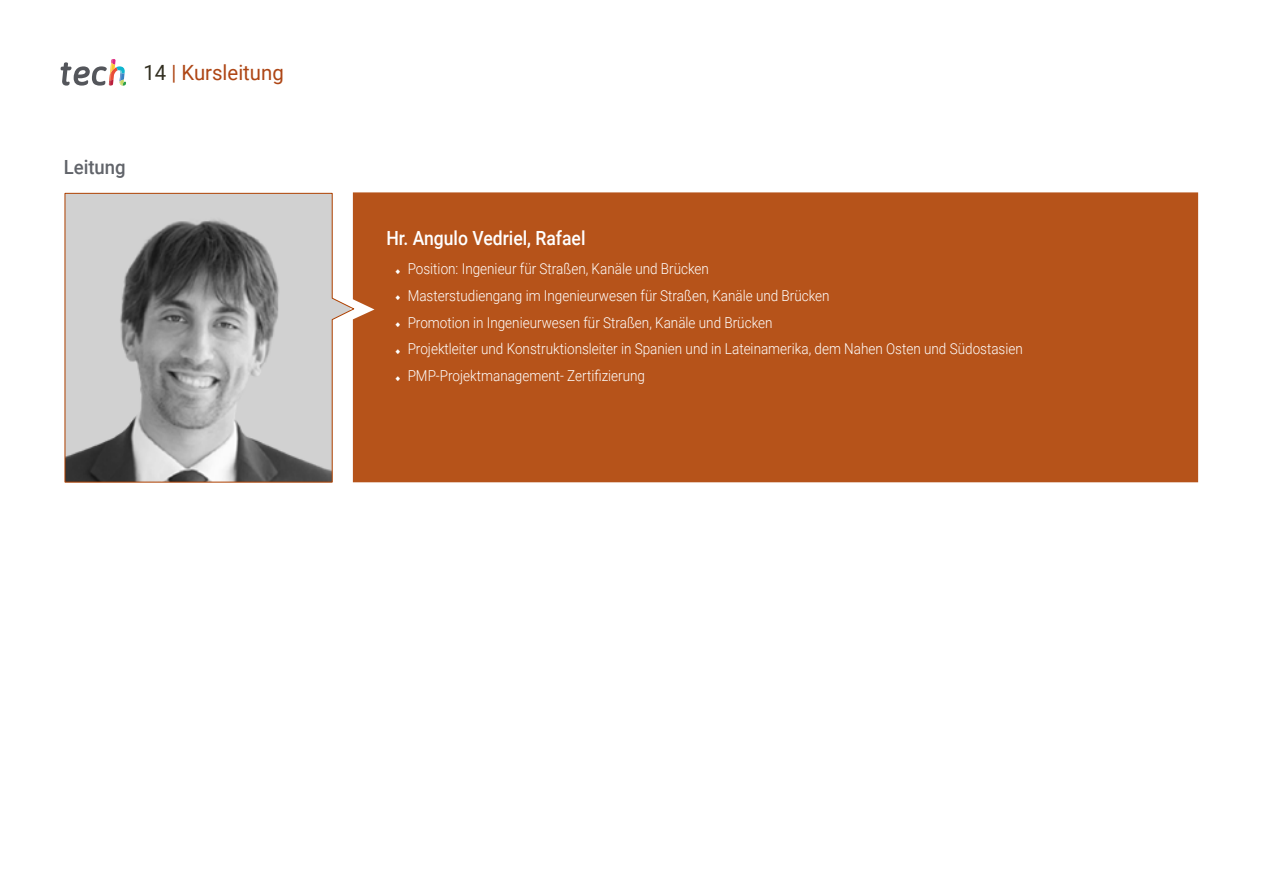
<style>
.page{position:relative;width:1263px;height:893px;background:#fff}
.page>*{position:absolute;margin:0;border:0;box-sizing:border-box;transform-origin:0 0}
.t1{font:21px "Roboto";color:#ae4615}
.t2{font:500 19.5px "Roboto";color:#fff;scale:.9 1}
.t3{font:500 19.5px "Roboto";color:#61646a;scale:.95 1}
.t4{font:300 15px/26.7px "Roboto";color:#fff;scale:.9 1}
.s1{color:#312e20}
</style>
<div class="page">
<svg style="left:61px;top:59px;width:65px;height:27px"></svg>
<div style="left:353px;top:192px;width:845px;height:290px;background:#b6531a"></div>
<svg style="left:65px;top:193px;width:290px;height:289px;background:#afacab"></svg>
<svg style="left:396px;top:269px;width:4px;height:5px"></svg>
<svg style="left:396px;top:295px;width:4px;height:5px"></svg>
<svg style="left:396px;top:322px;width:4px;height:5px"></svg>
<svg style="left:396px;top:349px;width:4px;height:5px"></svg>
<svg style="left:396px;top:376px;width:4px;height:5px"></svg>
<h1 class="t1" style="left:144px;top:57px;width:142px"><span class="s1">14</span> | Kursleitung</h1>
<h2 class="t3" style="left:64px;top:153px;width:67px">Leitung</h2>
<h2 class="t2" style="left:386px;top:224px;width:223px">Hr. Angulo Vedriel, Rafael</h2>
<p class="t4" style="left:408px;top:255px;width:685px">Position: Ingenieur für Straßen, Kanäle und Brücken<br>Masterstudiengang im Ingenieurwesen für Straßen, Kanäle und Brücken<br>Promotion in Ingenieurwesen für Straßen, Kanäle und Brücken<br>Projektleiter und Konstruktionsleiter in Spanien und in Lateinamerika, dem Nahen Osten und Südostasien PMP-Projektmanagement- Zertifizierung</p>
</div>
